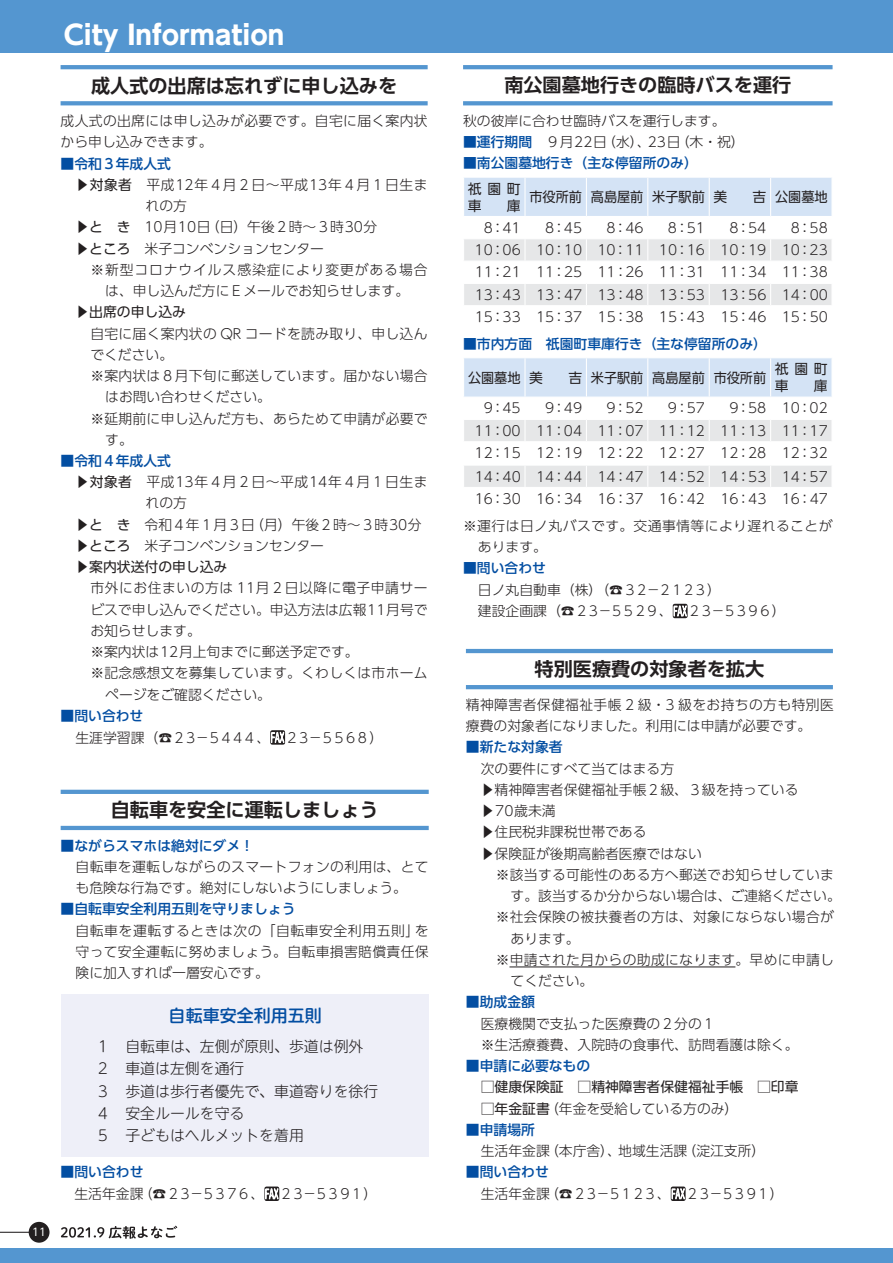
<style>
.page{position:relative;width:893px;height:1263px;background:#fff}
.page>*{position:absolute;margin:0;border:0;box-sizing:border-box;transform-origin:0 0}
.t1{font:26.55px "UD Shin Go Pro Bold 90 msp RKSJ H";color:#fff}
.t2{font:19.2px "UD Shin Go Pro De Bold 90 msp RKSJ V";color:#231f20}
.t3{font:18.75px "UD Shin Go Pro De Bold 90 msp RKSJ V";color:#231f20}
.t4{font:16.95px "UD Shin M Go Pro Medium 90 msp RKSJ H";color:#034ea2}
.t5{font:14.85px/22.4px "UD Shin M Go Pro Light 90 msp RKSJ H";color:#231f20}
.t6{font:13.8px/21.3px "UD Shin Go Pro Light 90 msp RKSJ V";color:#231f20}
.t7{font:13.8px/21.3px "UD Shin Go Pro Light 90 msp RKSJ V";letter-spacing:.025em;color:#231f20}
.t8{font:13.8px "UD Shin Go Pro Light 90 msp RKSJ V";letter-spacing:.02em;color:#231f20}
.t9{font:13.8px/21.6px "UD Shin Go Pro Light 90 msp RKSJ V";letter-spacing:-.15em;color:#231f20}
.t10{font:13.8px "UD Shin Go Pro Light 90 msp RKSJ V";letter-spacing:.035em;color:#231f20}
.t11{font:13.8px "UD Shin Go Pro Regular 90 msp RKSJ V";color:#231f20}
.t12{font:13.8px "UD Shin Go Pro Medium 90 msp RKSJ V";color:#034ea2}
.t13{font:13.8px/21.6px "UD Shin Go Pro Light 90 msp RKSJ V";letter-spacing:-.075em;color:#231f20}
.t14{font:13.8px "UD Shin Go Pro Light 90 msp RKSJ V";letter-spacing:.04em;color:#231f20}
.t15{font:13.8px "UD Shin Go Pro Light 90 msp RKSJ V";letter-spacing:.065em;color:#231f20}
.t16{font:13.65px/22.4px "UD Shin M Go Pro Light 90 msp RKSJ H";color:#231f20;text-align:justify}
.t17{font:13.65px "UD Shin Go Pro Regular 90 msp RKSJ V";color:#231f20;scale:.96 1}
.t18{font:13.65px "UD Shin Go Pro Light 90 msp RKSJ V";color:#231f20}
.t19{font:13.65px/17px "UD Shin Go Pro Regular 90 msp RKSJ V";color:#231f20}
.t20{font:13.5px/21.5px "UD Shin Go Pro Light 90 msp RKSJ V";letter-spacing:-.15em;color:#231f20}
.t21{font:13.5px "UD Shin Go Pro Medium 90 msp RKSJ V";color:#034ea2}
.t22{font:13.5px/21.3px "UD Shin Go Pro Light 90 msp RKSJ V";letter-spacing:.03em;color:#231f20}
.t23{font:13.5px "UD Shin Go Pro Light 90 msp RKSJ V";letter-spacing:.025em;color:#231f20}
.t24{font:13.5px "UD Shin Go Pro Light 90 msp RKSJ V";color:#231f20}
.t25{font:10.65px "UD Shin Go Pro Regular 90 msp RKSJ V";color:#fff}
.s1{font-family:"UD Shin Go Pro Regular 90 msp RKSJ V"}
.s2{font-family:"UD Shin Go Pro Medium 90 msp RKSJ V"}
.s3{font-family:"UD Shin Go Pro Medium 90 msp RKSJ V";color:#034ea2}
.s4{font-family:"UD Shin M Go Pro Light 90 msp RKSJ H"}
</style>
<div class="page">
<div style="left:0;top:0;width:893px;height:53px;background:#5496d0"></div>
<div style="left:0;top:1248px;width:893px;height:15px;background:#5496d0"></div>
<hr style="left:0;top:1232px;width:31px;height:1px;background:#231f20">
<div style="left:29px;top:1222px;width:21px;height:21px;background:#231f20;border-radius:50%"></div>
<hr style="left:61px;top:65px;width:367px;height:4px;background:#5496d0">
<svg style="left:61px;top:101px;width:367px;height:4px"></svg>
<svg style="left:270px;top:730px;width:15px;height:15px"></svg>
<svg style="left:271px;top:730px;width:13px;height:15px"></svg>
<hr style="left:463px;top:65px;width:369px;height:4px;background:#5496d0">
<svg style="left:463px;top:101px;width:369px;height:4px"></svg>
<svg style="left:464px;top:177px;width:368px;height:128px"></svg>
<svg style="left:464px;top:358px;width:368px;height:129px"></svg>
<svg style="left:673px;top:603px;width:14px;height:16px"></svg>
<hr style="left:61px;top:790px;width:368px;height:4px;background:#5496d0">
<hr style="left:61px;top:826px;width:368px;height:4px;background:#5496d0">
<svg style="left:264px;top:1187px;width:15px;height:14px"></svg>
<svg style="left:265px;top:1186px;width:14px;height:15px"></svg>
<div style="left:62px;top:994px;width:367px;height:163px;background:#eeeff8"></div>
<hr style="left:509px;top:967px;width:226px;height:1px;background:#231f20">
<hr style="left:466px;top:649px;width:367px;height:4px;background:#5496d0">
<hr style="left:466px;top:685px;width:367px;height:4px;background:#5496d0">
<svg style="left:671px;top:1186px;width:14px;height:15px"></svg>
<svg style="left:61px;top:1226px;width:116px;height:13px"></svg>
<p class="t1" style="left:64px;top:25px;width:222px">City Information</p>
<p class="t2" style="left:91px;top:78px;width:308px">成人式の出席は忘れずに申し込みを</p>
<p class="t7" style="left:61px;top:112px;width:369px">成人式の出席には申し込みが必要です。自宅に届く案内状から申し込みできます。</p>
<p class="t12" style="left:61px;top:158px;width:112px">■令和３年成人式</p>
<p class="t10" style="left:75px;top:179px;width:354px"><span class="s1">▶対象者</span>　平成12年４月２日～平成13年４月１日生ま</p>
<p class="t6" style="left:146px;top:197px;width:43px">れの方</p>
<p class="t6" style="left:75px;top:218px;width:303px"><span class="s1">▶と き</span>　10月10日（日）午後２時～３時30分</p>
<p class="t6" style="left:75px;top:240px;width:250px"><span class="s1">▶ところ</span>　米子コンベンションセンター</p>
<p class="t15" style="left:90px;top:264px;width:339px">※新型コロナウイルス感染症により変更がある場合</p>
<p class="t6" style="left:105px;top:282px;width:305px">は、申し込んだ方にＥメールでお知らせします。</p>
<p class="t11" style="left:75px;top:307px;width:112px">▶出席の申し込み</p>
<p class="t8" style="left:90px;top:328px;width:339px">自宅に届く案内状の QR コードを読み取り、申し込ん</p>
<p class="t6" style="left:90px;top:346px;width:84px">でください。</p>
<p class="t8" style="left:90px;top:371px;width:339px">※案内状は８月下旬に郵送しています。届かない場合</p>
<p class="t6" style="left:105px;top:388px;width:167px">はお問い合わせください。</p>
<p class="t8" style="left:90px;top:413px;width:339px">※延期前に申し込んだ方も、あらためて申請が必要で</p>
<p class="t6" style="left:105px;top:431px;width:29px">す。</p>
<p class="t12" style="left:61px;top:456px;width:112px">■令和４年成人式</p>
<p class="t10" style="left:75px;top:477px;width:354px"><span class="s1">▶対象者</span>　平成13年４月２日～平成14年４月１日生ま</p>
<p class="t6" style="left:146px;top:495px;width:43px">れの方</p>
<p class="t6" style="left:75px;top:516px;width:348px"><span class="s1">▶と き</span>　令和４年１月３日（月）午後２時～３時30分</p>
<p class="t6" style="left:75px;top:537px;width:250px"><span class="s1">▶ところ</span>　米子コンベンションセンター</p>
<p class="t11" style="left:75px;top:562px;width:153px">▶案内状送付の申し込み</p>
<p class="t14" style="left:90px;top:583px;width:339px">市外にお住まいの方は 11月２日以降に電子申請サー</p>
<p class="t6" style="left:90px;top:601px;width:339px">ビスで申し込んでください。申込方法は広報11月号で</p>
<p class="t6" style="left:90px;top:622px;width:112px">お知らせします。</p>
<p class="t6" style="left:90px;top:643px;width:270px">※案内状は12月上旬までに郵送予定です。</p>
<p class="t8" style="left:90px;top:668px;width:339px"><span class="s2">※</span>記念感想文を募集しています。くわしくは市ホーム</p>
<p class="t6" style="left:105px;top:686px;width:167px">ページをご確認ください。</p>
<p class="t13" style="left:75px;top:707px;width:309px;text-indent:-15px"><span class="s3">■問い合わせ<br></span>生涯学習課（☎２３－５４４４、 <span class="s4">２３－５５６８</span>）</p>
<p class="t25" style="left:32px;top:1228px;width:16px">11</p>
<p class="t2" style="left:111px;top:803px;width:269px">自転車を安全に運転しましょう</p>
<p class="t7" style="left:76px;top:837px;width:355px;text-indent:-15px"><span class="s3">■ながらスマホは絶対にダメ！<br></span>自転車を運転しながらのスマートフォンの利用は、とても危険な行為です。絶対にしないようにしましょう。</p>
<p class="t7" style="left:76px;top:901px;width:355px;text-indent:-15px"><span class="s3">■自転車安全利用五則を守りましょう<br></span>自転車を運転するときは次の「自転車安全利用五則」を守って安全運転に努めましょう。自転車損害賠償責任保険に加入すれば一層安心です。</p>
<p class="t4" style="left:169px;top:1009px;width:155px">自転車安全利用五則</p>
<p class="t5" style="left:96px;top:1037px;width:284px">１　自転車は、左側が原則、歩道は例外<br>２　車道は左側を通行<br>３　歩道は歩行者優先で、車道寄りを徐行<br>４　安全ルールを守る<br>５　子どもはヘルメットを着用</p>
<p class="t9" style="left:61px;top:1163px;width:318px"><span class="s3">■問い合わせ<br></span>　生活年金課（☎２３－５３７６、 ２３－５３９１）</p>
<p class="t3" style="left:504px;top:78px;width:288px">南公園墓地行きの臨時バスを運行</p>
<p class="t24" style="left:463px;top:116px;width:264px">秋の彼岸に合わせ臨時バスを運行します。</p>
<p class="t23" style="left:463px;top:137px;width:283px"><span class="s3">■運行期間</span>　９月22日（水）、23日（木・祝）</p>
<p class="t21" style="left:463px;top:158px;width:236px">■南公園墓地行き（主な停留所のみ）</p>
<p class="t19" style="left:468px;top:182px;width:54px">祇園町車</p>
<p class="t17" style="left:529px;top:192px;width:312px">市役所前 高島屋前 米子駅前 美　 吉 公園墓地</p>
<p class="t19" style="left:507px;top:199px;width:15px">庫</p>
<p class="t16" style="left:475px;top:218px;width:355px;text-indent:316px">8：58<br>10：06 10：10 10：11 10：16 10：19 10：23<br>11：21 11：25 11：26 11：31 11：34 11：38<br>13：43 13：47 13：48 13：53 13：56 14：00<br>15：33 15：37 15：38 15：43 15：46 15：50</p>
<p class="t21" style="left:463px;top:339px;width:305px">■市内方面　祇園町車庫行き（主な停留所のみ）</p>
<p class="t17" style="left:468px;top:372px;width:312px">公園墓地 美　 吉 米子駅前 高島屋前 市役所前</p>
<p class="t19" style="left:775px;top:362px;width:54px">祇園町車</p>
<p class="t16" style="left:484px;top:218px;width:39px">8：41</p>
<p class="t16" style="left:545px;top:218px;width:39px">8：45</p>
<p class="t16" style="left:606px;top:218px;width:39px">8：46</p>
<p class="t16" style="left:668px;top:218px;width:39px">8：51</p>
<p class="t16" style="left:729px;top:218px;width:39px">8：54</p>
<p class="t19" style="left:814px;top:379px;width:15px">庫</p>
<p class="t18" style="left:484px;top:403px;width:39px">9：45</p>
<p class="t18" style="left:545px;top:403px;width:39px">9：49</p>
<p class="t18" style="left:606px;top:403px;width:39px">9：52</p>
<p class="t18" style="left:668px;top:403px;width:39px">9：57</p>
<p class="t18" style="left:729px;top:403px;width:100px">9：58 10：02</p>
<p class="t6" style="left:475px;top:421px;width:355px;line-height:22.6px;text-align:justify">11：00 11：04 11：07 11：12 11：13 11：17<br>12：15 12：19 12：22 12：27 12：28 12：32<br>14：40 14：44 14：47 14：52 14：53 14：57<br>16：30 16：34 16：37 16：42 16：43 16：47</p>
<p class="t22" style="left:478px;top:517px;width:356px;text-indent:-15px">※運行は日ノ丸バスです。交通事情等により遅れることがあります。</p>
<p class="t20" style="left:478px;top:559px;width:309px;text-indent:-15px"><span class="s3">■問い合わせ<br></span>日ノ丸自動車（株）（☎３２－２１２３）<br>建設企画課（☎２３－５５２９、 ２３－５３９６）</p>
<p class="t3" style="left:535px;top:662px;width:231px">特別医療費の対象者を拡大</p>
<p class="t6" style="left:466px;top:696px;width:369px">精神障害者保健福祉手帳 2 級・3 級をお持ちの方も特別医療費の対象者になりました。利用には申請が必要です。</p>
<p class="t12" style="left:466px;top:742px;width:98px">■新たな対象者</p>
<p class="t6" style="left:481px;top:760px;width:195px">次の要件にすべて当てはまる方</p>
<p class="t6" style="left:481px;top:781px;width:319px">▶精神障害者保健福祉手帳２級、３級を持っている</p>
<p class="t6" style="left:481px;top:802px;width:76px">▶70歳未満</p>
<p class="t6" style="left:481px;top:823px;width:167px">▶住民税非課税世帯である</p>
<p class="t6" style="left:481px;top:845px;width:223px">▶保険証が後期高齢者医療ではない</p>
<p class="t8" style="left:496px;top:870px;width:340px">※該当する可能性のある方へ郵送でお知らせしていま</p>
<p class="t6" style="left:510px;top:887px;width:332px">す。該当するか分からない場合は、ご連絡ください。</p>
<p class="t8" style="left:496px;top:912px;width:340px">※社会保険の被扶養者の方は、対象にならない場合が</p>
<p class="t6" style="left:510px;top:930px;width:71px">あります。</p>
<p class="t8" style="left:496px;top:954px;width:340px">※申請された月からの助成になります。早めに申請し</p>
<p class="t6" style="left:510px;top:972px;width:84px">てください。</p>
<p class="t6" style="left:481px;top:993px;width:319px;text-indent:-15px"><span class="s3">■助成金額<br></span>医療機関で支払った医療費の２分の１<br>※生活療養費、入院時の食事代、訪問看護は除く。</p>
<p class="t12" style="left:466px;top:1061px;width:126px">■申請に必要なもの</p>
<p class="t11" style="left:481px;top:1082px;width:319px">□健康保険証　□精神障害者保健福祉手帳　□印章</p>
<p class="t6" style="left:481px;top:1100px;width:259px"><span class="s1">□年金証書</span>（年金を受給している方のみ）</p>
<p class="t6" style="left:481px;top:1121px;width:286px;text-indent:-15px"><span class="s3">■申請場所<br></span>生活年金課（本庁舎）、地域生活課（淀江支所）</p>
<p class="t9" style="left:481px;top:1163px;width:304px;text-indent:-15px"><span class="s3">■問い合わせ<br></span>生活年金課（☎２３－５１２３、 ２３－５３９１）</p>
</div>
